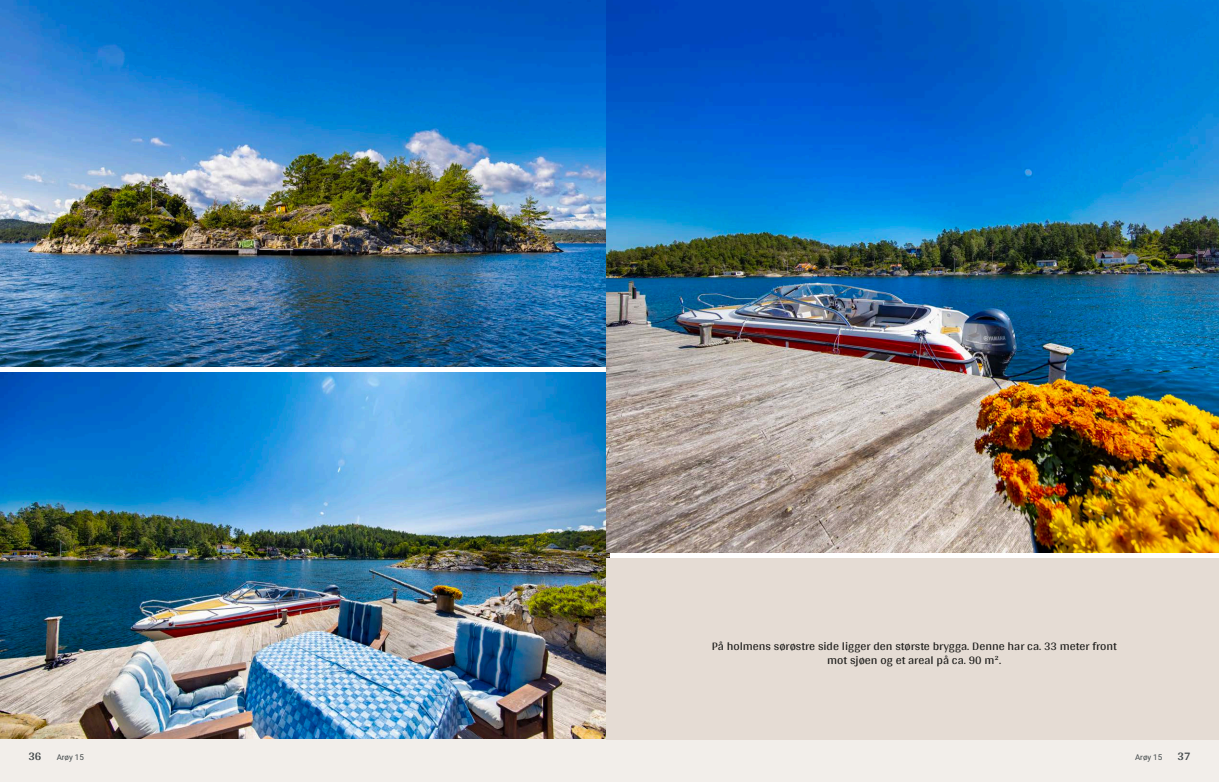
<style>
.page{position:relative;width:1219px;height:782px;background:#fff}
.page>*{position:absolute;margin:0;border:0;box-sizing:border-box;transform-origin:0 0}
.t1{font:12px/14px "Arya";color:#1d1d1b;text-align:center}
.t2{font:700 12px "Arya";color:#414749}
.t3{font:8px "Roboto";color:#414749}
</style>
<div class="page">
<img style="left:0;top:0;width:607px;height:367px">
<img style="left:0;top:372px;width:609px;height:367px">
<div style="left:0;top:739px;width:612px;height:42px;background:#f2eeea"></div>
<img style="left:607px;top:0;width:612px;height:552px">
<div style="left:607px;top:739px;width:612px;height:42px;background:#f2eeea"></div>
<div style="left:607px;top:558px;width:612px;height:181px;background:#e5dcd4"></div>
<p class="t1" style="left:712px;top:638px;width:406px">På holmens sørøstre side ligger den største brygga. Denne har ca. 33 meter front mot sjøen og et areal på ca. 90 m².</p>
<p class="t2" style="left:28px;top:749px;width:15px">36</p>
<p class="t3" style="left:57px;top:751px;width:29px">Arøy 15</p>
<p class="t3" style="left:1135px;top:751px;width:29px">Arøy 15</p>
<p class="t2" style="left:1177px;top:749px;width:15px">37</p>
</div>
